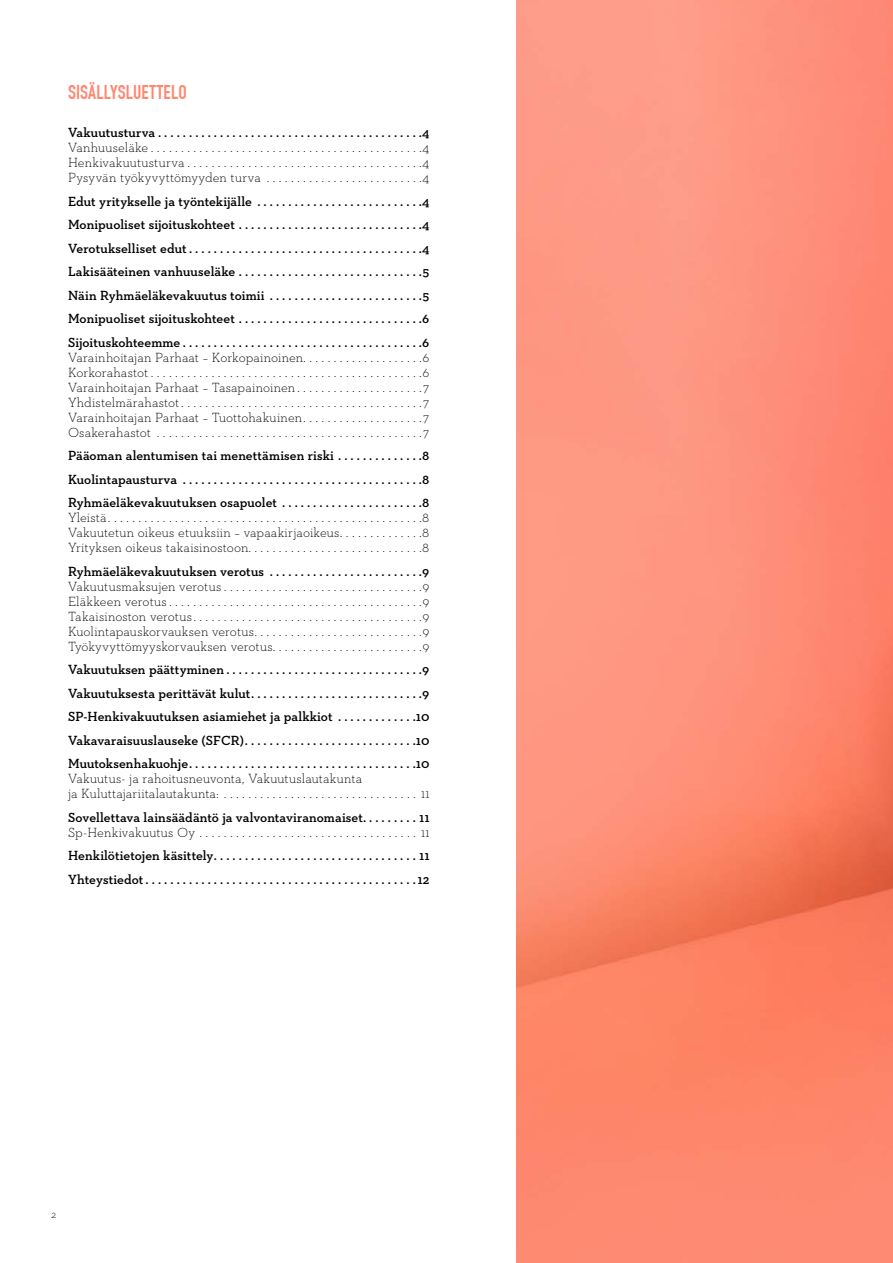
<style>
.page{position:relative;width:893px;height:1263px;background:#fff}
.page>*{position:absolute;margin:0;border:0;box-sizing:border-box;transform-origin:0 0}
.t1{font:700 19.5px "DIN Condensed";letter-spacing:.01em;color:#ff8671}
.t2{font:300 13.5px/15px "Neutraface Slab Text";letter-spacing:.005em;color:#000;text-align:justify}
.t3{font:600 13.5px/23.5px "Neutraface Slab Text";letter-spacing:.005em;color:#000;text-align:justify}
.t4{font:300 10.5px "Neutraface Slab Text";color:#000}
</style>
<div class="page">
<img style="left:517px;top:0;width:376px;height:1263px">
<h1 class="t1" style="left:68px;top:81px;width:120px">SISÄLLYSLUETTELO</h1>
<p class="t3" style="left:68px;top:121px;width:363px">Vakuutusturva . . . . . . . . . . . . . . . . . . . . . . . . . . . . . . . . . . . . . . . . . . 4</p>
<p class="t2" style="left:68px;top:140px;width:363px">Vanhuuseläke . . . . . . . . . . . . . . . . . . . . . . . . . . . . . . . . . . . . . . . . . . . . 4<br>Henkivakuutusturva . . . . . . . . . . . . . . . . . . . . . . . . . . . . . . . . . . . . . . 4<br>Pysyvän työkyvyttömyyden turva . . . . . . . . . . . . . . . . . . . . . . . . . 4</p>
<p class="t3" style="left:68px;top:189px;width:363px">Edut yritykselle ja työntekijälle . . . . . . . . . . . . . . . . . . . . . . . . . . 4<br>Monipuoliset sijoituskohteet . . . . . . . . . . . . . . . . . . . . . . . . . . . . . 4<br>Verotukselliset edut . . . . . . . . . . . . . . . . . . . . . . . . . . . . . . . . . . . . . 4<br>Lakisääteinen vanhuuseläke . . . . . . . . . . . . . . . . . . . . . . . . . . . . . 5<br>Näin Ryhmäeläkevakuutus toimii . . . . . . . . . . . . . . . . . . . . . . . . 5<br>Monipuoliset sijoituskohteet . . . . . . . . . . . . . . . . . . . . . . . . . . . . . 6<br>Sijoituskohteemme . . . . . . . . . . . . . . . . . . . . . . . . . . . . . . . . . . . . . . 6</p>
<p class="t2" style="left:68px;top:350px;width:363px">Varainhoitajan Parhaat – Korkopainoinen . . . . . . . . . . . . . . . . . . . 6<br>Korkorahastot . . . . . . . . . . . . . . . . . . . . . . . . . . . . . . . . . . . . . . . . . . . . 6<br>Varainhoitajan Parhaat – Tasapainoinen . . . . . . . . . . . . . . . . . . . . 7<br>Yhdistelmärahastot . . . . . . . . . . . . . . . . . . . . . . . . . . . . . . . . . . . . . . . 7<br>Varainhoitajan Parhaat – Tuottohakuinen . . . . . . . . . . . . . . . . . . . 7<br>Osakerahastot . . . . . . . . . . . . . . . . . . . . . . . . . . . . . . . . . . . . . . . . . . . 7</p>
<p class="t3" style="left:68px;top:444px;width:363px">Pääoman alentumisen tai menettämisen riski . . . . . . . . . . . . . 8<br>Kuolintapausturva . . . . . . . . . . . . . . . . . . . . . . . . . . . . . . . . . . . . . . 8<br>Ryhmäeläkevakuutuksen osapuolet . . . . . . . . . . . . . . . . . . . . . . 8</p>
<p class="t2" style="left:68px;top:510px;width:363px">Yleistä . . . . . . . . . . . . . . . . . . . . . . . . . . . . . . . . . . . . . . . . . . . . . . . . . . . 8<br>Vakuutetun oikeus etuuksiin – vapaakirjaoikeus . . . . . . . . . . . . . 8<br>Yrityksen oikeus takaisinostoon . . . . . . . . . . . . . . . . . . . . . . . . . . . . 8</p>
<p class="t3" style="left:68px;top:559px;width:363px">Ryhmäeläkevakuutuksen verotus . . . . . . . . . . . . . . . . . . . . . . . . 9</p>
<p class="t2" style="left:68px;top:579px;width:363px">Vakuutusmaksujen verotus . . . . . . . . . . . . . . . . . . . . . . . . . . . . . . . . 9<br>Eläkkeen verotus . . . . . . . . . . . . . . . . . . . . . . . . . . . . . . . . . . . . . . . . . 9<br>Takaisinoston verotus . . . . . . . . . . . . . . . . . . . . . . . . . . . . . . . . . . . . . 9<br>Kuolintapauskorvauksen verotus . . . . . . . . . . . . . . . . . . . . . . . . . . . 9<br>Työkyvyttömyyskorvauksen verotus . . . . . . . . . . . . . . . . . . . . . . . . 9</p>
<p class="t3" style="left:68px;top:658px;width:363px">Vakuutuksen päättyminen . . . . . . . . . . . . . . . . . . . . . . . . . . . . . . . 9<br>Vakuutuksesta perittävät kulut . . . . . . . . . . . . . . . . . . . . . . . . . . . 9<br>SP-Henkivakuutuksen asiamiehet ja palkkiot . . . . . . . . . . . . 10<br>Vakavaraisuuslauseke (SFCR) . . . . . . . . . . . . . . . . . . . . . . . . . . . 10<br>Muutoksenhakuohje . . . . . . . . . . . . . . . . . . . . . . . . . . . . . . . . . . . . 10</p>
<p class="t2" style="left:68px;top:771px;width:363px">Vakuutus- ja rahoitusneuvonta, Vakuutuslautakunta<br>ja Kuluttajariitalautakunta: . . . . . . . . . . . . . . . . . . . . . . . . . . . . . . . . 11</p>
<p class="t3" style="left:68px;top:805px;width:363px">Sovellettava lainsäädäntö ja valvontaviranomaiset . . . . . . . . . 11</p>
<p class="t2" style="left:68px;top:825px;width:363px">Sp-Henkivakuutus Oy . . . . . . . . . . . . . . . . . . . . . . . . . . . . . . . . . . . . 11</p>
<p class="t3" style="left:68px;top:844px;width:363px">Henkilötietojen käsittely . . . . . . . . . . . . . . . . . . . . . . . . . . . . . . . . . 11<br>Yhteystiedot . . . . . . . . . . . . . . . . . . . . . . . . . . . . . . . . . . . . . . . . . . . 12</p>
<p class="t4" style="left:51px;top:1208px;width:7px">2</p>
</div>
